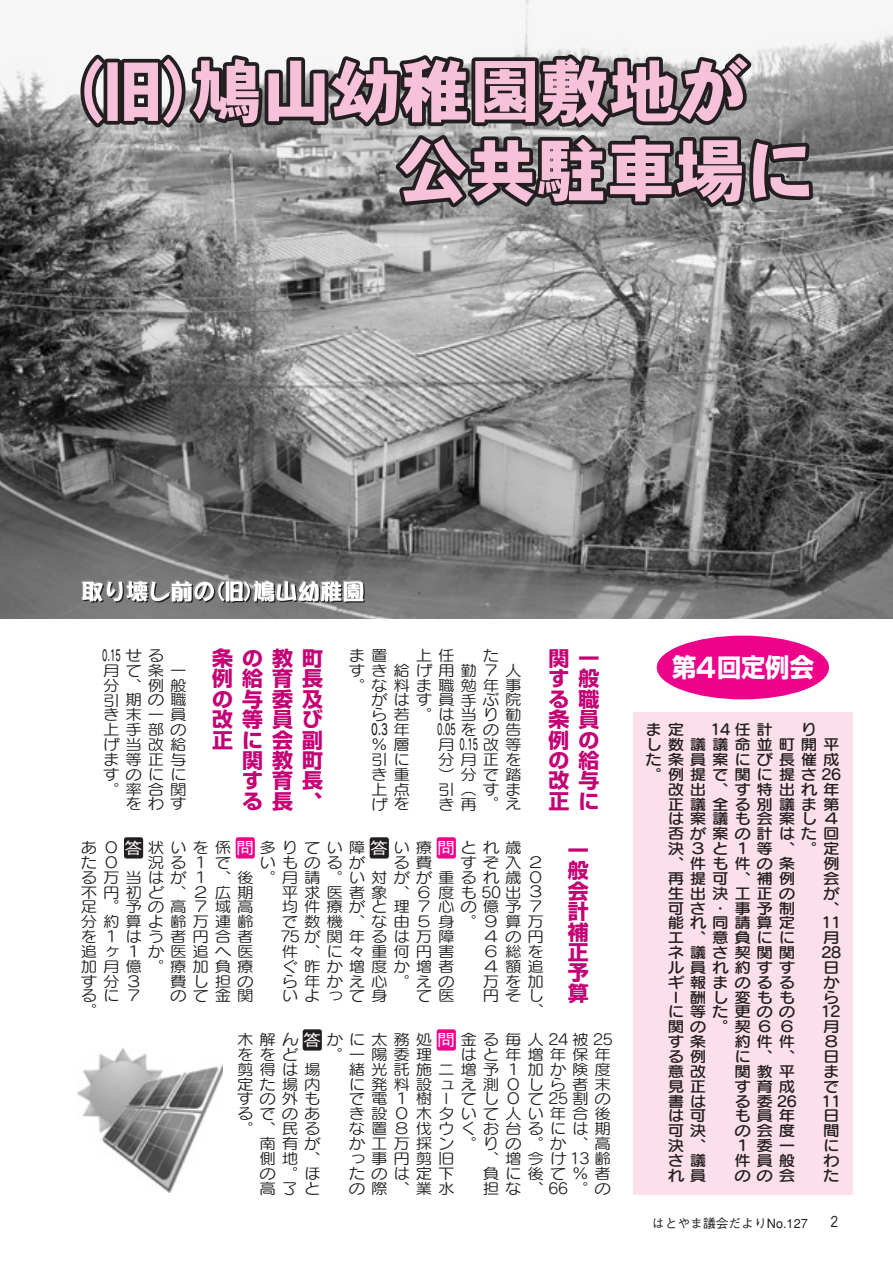
<style>
.page{position:relative;width:893px;height:1263px;background:#fff}
.page>*{position:absolute;margin:0;border:0;box-sizing:border-box;transform-origin:0 0}
.t1{font:700 25.5px "Shin Go";color:#fff;scale:.95 1}
.t2{font:700 20.4px/20.4px "Shin Go";letter-spacing:.43em;color:#c30175;text-align:justify}
.t3{font:15px/14.9px "Seurat CID DB";color:#231f20;scale:.55 1}
.t4{font:15px "Seurat CID DB";color:#231f20;scale:.7 1}
.t5{font:500 15px "Gothic BBB";color:#231f20}
.t6{font:14.85px/14.9px "Seurat CID M";letter-spacing:.355em;color:#231f20;text-align:right;scale:1.11 1}
.t7{font:14.85px/14.9px "Seurat CID DB";letter-spacing:.345em;color:#231f20;text-align:right;scale:1.11 1}
.t8{font:500 12.75px "Gothic BBB";color:#231f20}
.s1{font-family:"Seurat CID M";font-size:14.85px}
.s2{font-size:27px}
.s3{font-family:"Gothic BBB";font-weight:500;font-size:16.2px;color:#fff}
</style>
<div class="page">
<img style="left:1px;top:0;width:891px;height:619px">
<svg style="left:81px;top:580px;width:284px;height:23px"></svg>
<div style="left:436px;top:837px;width:20px;height:22px;background:#ed028c;border-radius:2px"></div>
<div style="left:436px;top:1029px;width:20px;height:22px;background:#ed028c;border-radius:2px"></div>
<div style="left:370px;top:837px;width:19px;height:22px;background:#231f20;border-radius:2px"></div>
<div style="left:236px;top:837px;width:19px;height:22px;background:#ed028c;border-radius:2px"></div>
<div style="left:124px;top:837px;width:19px;height:22px;background:#231f20;border-radius:2px"></div>
<div style="left:303px;top:1029px;width:19px;height:22px;background:#231f20;border-radius:2px"></div>
<svg style="left:80px;top:51px;width:737px;height:162px;background:#a5949c"></svg>
<div style="left:633px;top:712px;width:219px;height:483px;background:#fbdfeb"></div>
<div style="left:656px;top:636px;width:173px;height:63px;background:#ed028c;border-radius:50%"></div>
<img style="left:77px;top:1048px;width:146px;height:145px">
<h2 class="t2" style="left:212px;top:651px;width:113px;text-align:right">条の教町例給育長の与委及改等員び正に会副関教町<br>す育長<br>る長、</h2>
<p class="t6" style="left:416px;top:650px;width:36px">上任</p>
<p class="t6" style="left:349px;top:650px;width:36px">ま置</p>
<p class="t6" style="left:483px;top:650px;width:16px">た</p>
<p class="t3" style="left:102px;top:650px;width:115px">0.15 <span class="s1">せる</span></p>
<h2 class="t2" style="left:548px;top:651px;width:53px">関一す般</h2>
<h1 class="t1" style="left:672px;top:658px;width:151px">第<span class="s2">4</span>回定例会</h1>
<h2 class="t2" style="left:548px;top:692px;width:53px">る職条員例のの給改与正に</h2>
<h2 class="t2" style="left:567px;top:843px;width:22px">一般会計補正予算</h2>
<p class="t6" style="left:349px;top:665px;width:157px">すき給げ用勤７人。な料ま職勉年事がはす員手ぶ院<br>ら若。は当り勧</p>
<p class="t3" style="left:437px;top:724px;width:155px">0.05 <span class="s1">をの告月</span> 0.15 <span class="s1">改等</span></p>
<p class="t6" style="left:438px;top:754px;width:77px;text-align:justify">分月正を）分で踏引（すまき再。え</p>
<p class="t6" style="left:103px;top:665px;width:77px">月て条一分、例般引期の職き末一員上手部のげ当改給ま等正与すのにに。率合関をわす</p>
<p class="t7" style="left:801px;top:724px;width:16px">り</p>
<p class="t4" style="left:371px;top:724px;width:57px">0.3 <span class="s1">年</span></p>
<p class="t6" style="left:371px;top:739px;width:36px;text-align:justify">％層引にき重上点げを</p>
<p class="t7" style="left:710px;top:724px;width:58px">14任計</p>
<p class="t7" style="left:645px;top:724px;width:36px">ま定</p>
<p class="t7" style="left:645px;top:739px;width:178px">し数議議命並町開平た条員案にび長催成。例提で関に提さ26改出、す特出れ年<br>正議全る別議ま第<br>は案議も会案し４<br>否が案の計はた回<br>決３と１等、。定<br>例<br>会<br>が<br>、<br>11<br>月<br>28<br>日<br>か<br>ら<br>12<br>月<br>８<br>日<br>ま<br>で<br>11<br>日<br>間<br>に<br>わ<br>た</p>
<p class="t6" style="left:81px;top:842px;width:398px">あ０<span class="s3">答</span>状いを係<span class="s3">問</span>多りてい障<span class="s3">答</span>い療<span class="s3">問</span>とれ歳</p>
<p class="t6" style="left:259px;top:857px;width:97px">いものるが</p>
<p class="t6" style="left:393px;top:857px;width:36px">る費</p>
<p class="t6" style="left:81px;top:857px;width:36px">た０</p>
<p class="t6" style="left:81px;top:857px;width:419px">すぞ入２<br>る万当はが１、後。月請。い対がが重るれ歳０平求医者象、６度も50出３<br>均件療がと理７心の億予７<br>で数機、な由５身。９算万<br>４の円<br>６総を<br>４額追<br>万を加<br>円そし<br>、</p>
<p class="t6" style="left:148px;top:857px;width:77px">況る１で</p>
<p class="t7" style="left:667px;top:858px;width:118px">、件も件の条再提可、補例生出決工正の可さ・事予制能れ同請算定エ、意負ににネ議さ契関関ル員れ約すすギ報まのるるー酬し変ももに等た更のの関の。契６６約件件<br>に、、<br>関教平<br>す育成<br>る委26<br>も員年<br>の会度<br>１委一<br>件員般<br>のの会</p>
<p class="t6" style="left:81px;top:887px;width:157px">不円初ど、２広期足。予の高７域高分約算よ齢万連齢を１はう者円合者追ヶ１か医追へ医加月億。療加負療費し担の<br>のて金関</p>
<p class="t6" style="left:280px;top:931px;width:159px">75が関年るは万障件、に々重何円害ぐ昨か増度か増者ら年かえ心。えのて医</p>
<p class="t6" style="left:81px;top:976px;width:57px;text-align:left">す分３るに７</p>
<p class="t6" style="left:282px;top:990px;width:97px">いよって身</p>
<p class="t6" style="left:81px;top:1005px;width:16px">。</p>
<p class="t6" style="left:237px;top:1034px;width:340px">木解ん<span class="s3">答</span>かに太務処<span class="s3">問</span>金る毎人24被25はと年増年保年<br>緒光託施ニ増予１加か険度<br>に発料設ュえ測０しら者末<br>で電１樹ーてし０て25割の<br>き設０木タいて人い年合後<br>な置８伐ウくお台るには期<br>か工万採ン。りの。か、高<br>、増今け13 齢<br>負に後て％者<br>担な、66。の</p>
<p class="t7" style="left:667px;top:1036px;width:36px;text-align:justify">す条る例意改見正書はは可可決決、さ議れ員</p>
<p class="t6" style="left:237px;top:1049px;width:57px">ををど</p>
<p class="t6" style="left:326px;top:1049px;width:97px">。一陽委理</p>
<p class="t6" style="left:237px;top:1064px;width:77px">剪得は場定た場内すの外もるでのあ。、民る南有が<br>側地、<br>の。ほ<br>高了と</p>
<p class="t6" style="left:349px;top:1153px;width:97px;text-align:justify">っ事円剪旧たのは定下の際、業水</p>
<p class="t8" style="left:652px;top:1218px;width:157px">はとやま議会だよりNo.127</p>
<p class="t5" style="left:826px;top:1216px;width:16px">２</p>
</div>
